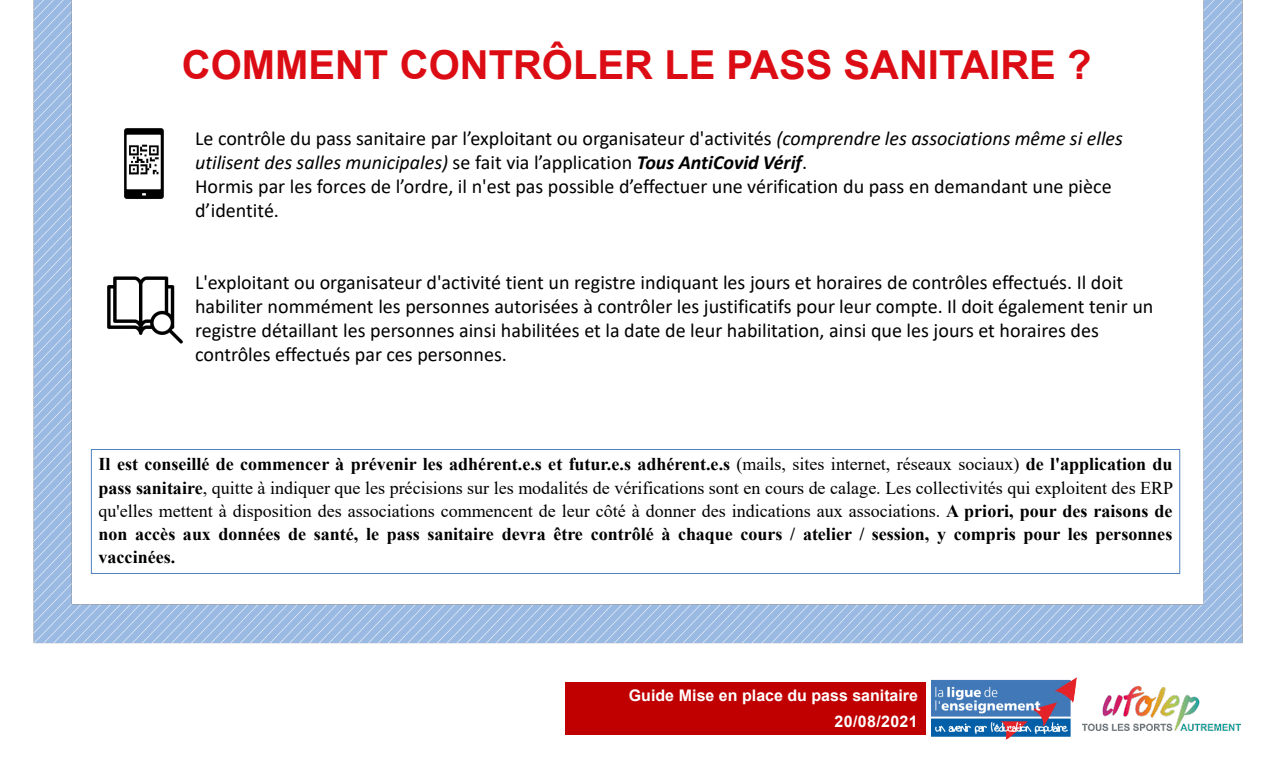
<style>
.page{position:relative;width:1281px;height:768px;background:#fff}
.page>*{position:absolute;margin:0;border:0;box-sizing:border-box;transform-origin:0 0}
.t1{font:700 40px "Arial";color:#dc0c15}
.t2{font:20px/24px "Calibri";color:#000}
.t3{font:18px/23.1px "Times New Roman";color:#000;text-align:justify}
.t4{font:700 16px "Arial";color:#fff}
.s1{font-style:italic}
.s2{font-weight:700;font-style:italic}
.s3{font-weight:700}
</style>
<div class="page">
<img style="left:33px;top:0;width:1210px;height:735px">
<img style="left:100px;top:120px;width:86px;height:87px">
<img style="left:102px;top:268px;width:86px;height:85px">
<div style="left:91px;top:449px;width:1088px;height:125px;border:1px solid #4f81bd"></div>
<img style="left:931px;top:677px;width:145px;height:63px">
<div style="left:565px;top:682px;width:360px;height:52px;background:#c00000"></div>
<img style="left:1082px;top:687px;width:158px;height:43px">
<p class="t1" style="left:182px;top:37px;width:911px">COMMENT CONTRÔLER LE PASS SANITAIRE ?</p>
<p class="t2" style="left:195px;top:126px;width:929px">Le contrôle du pass sanitaire par l’exploitant ou organisateur d'activités <span class="s1">(comprendre les associations même si elles utilisent des salles municipales)</span> se fait via l’application <span class="s2">Tous AntiCovid Vérif</span>.</p>
<p class="t2" style="left:195px;top:174px;width:917px">Hormis par les forces de l’ordre, il n'est pas possible d’effectuer une vérification du pass en demandant une pièce d’identité.</p>
<p class="t2" style="left:195px;top:270px;width:959px">L'exploitant ou organisateur d'activité tient un registre indiquant les jours et horaires de contrôles effectués. Il doit habiliter nommément les personnes autorisées à contrôler les justificatifs pour leur compte. Il doit également tenir un registre détaillant les personnes ainsi habilitées et la date de leur habilitation, ainsi que les jours et horaires des contrôles effectués par ces personnes.</p>
<p class="t3" style="left:98px;top:452px;width:1075px"><span class="s3">Il est conseillé de commencer à prévenir les adhérent.e.s et futur.e.s adhérent.e.s</span> (mails, sites internet, réseaux sociaux) <span class="s3">de l'application du pass sanitaire</span>, quitte à indiquer que les précisions sur les modalités de vérifications sont en cours de calage. Les collectivités qui exploitent des ERP qu'elles mettent à disposition des associations commencent de leur côté à donner des indications aux associations. <span class="s3">A priori, pour des raisons de non accès aux données de santé, le pass sanitaire devra être contrôlé à chaque cours / atelier / session, y compris pour les personnes vaccinées.</span></p>
<p class="t4" style="left:628px;top:685px;width:290px">Guide Mise en place du pass sanitaire</p>
<p class="t4" style="left:834px;top:710px;width:85px">20/08/2021</p>
</div>
